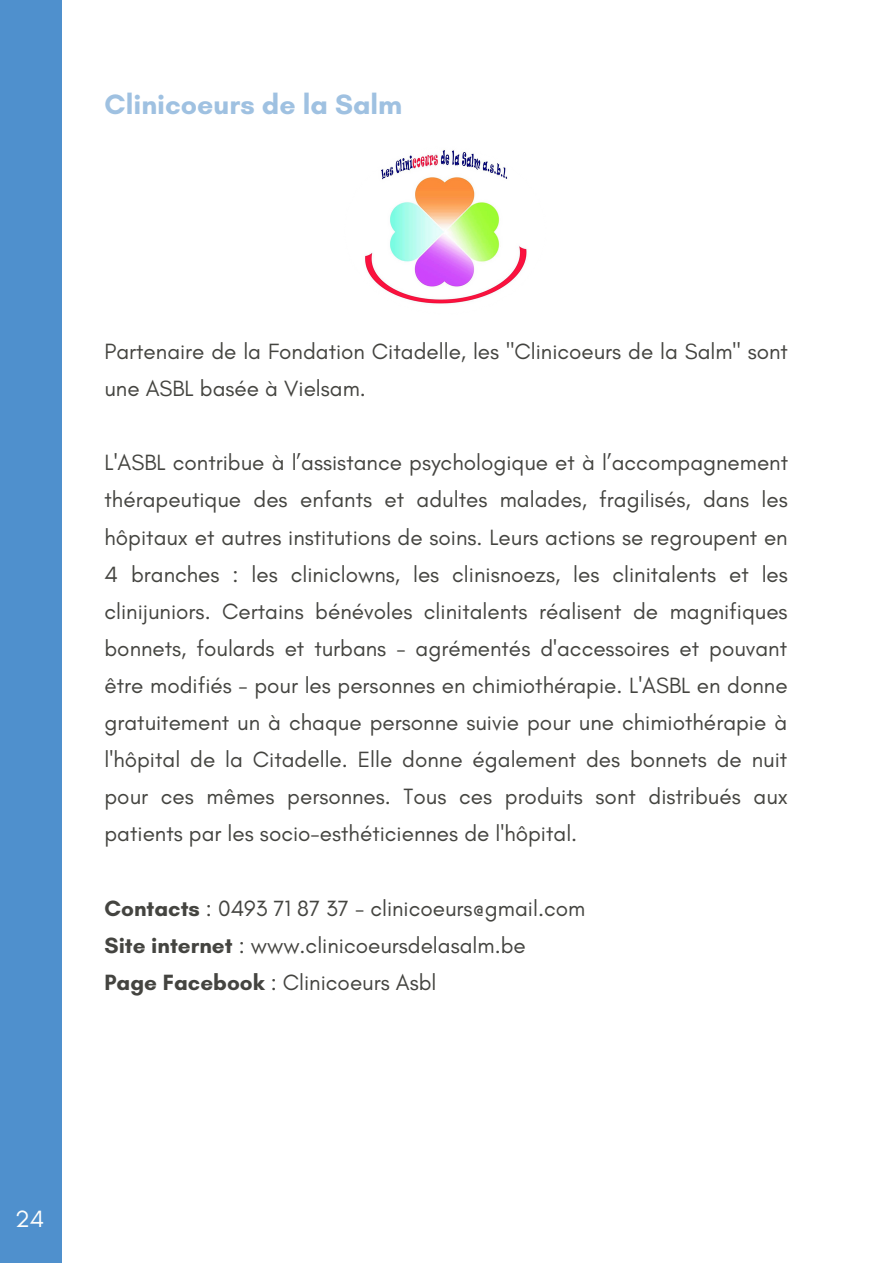
<style>
.page{position:relative;width:893px;height:1264px;background:#fff}
.page>*{position:absolute;margin:0;border:0;box-sizing:border-box;transform-origin:0 0}
.t1{font:700 28.5px "Glacial Indifference";color:#9fc1e1}
.t2{font:24px "Glacial Indifference";color:#fefefc}
.t3{font:22.5px/37px "Glacial Indifference";color:#444440}
.s1{font-weight:700}
</style>
<div class="page">
<img style="left:365px;top:149px;width:162px;height:155px">
<div style="left:0;top:0;width:62px;height:1262px;background:#4f90cd"></div>
<p class="t1" style="left:104px;top:87px;width:299px">Clinicoeurs de la Salm</p>
<p class="t3" style="left:104px;top:332px;width:685px">Partenaire de la Fondation Citadelle, les "Clinicoeurs de la Salm" sont une ASBL basée à Vielsam.</p>
<p class="t3" style="left:104px;top:444px;width:685px;text-align:justify">L'ASBL contribue à l’assistance psychologique et à l’accompagnement thérapeutique des enfants et adultes malades, fragilisés, dans les hôpitaux et autres institutions de soins. Leurs actions se regroupent en 4 branches : les cliniclowns, les clinisnoezs, les clinitalents et les clinijuniors. Certains bénévoles clinitalents réalisent de magnifiques bonnets, foulards et turbans - agrémentés d'accessoires et pouvant être modifiés - pour les personnes en chimiothérapie. L'ASBL en donne gratuitement un à chaque personne suivie pour une chimiothérapie à l'hôpital de la Citadelle. Elle donne également des bonnets de nuit pour ces mêmes personnes. Tous ces produits sont distribués aux patients par les socio-esthéticiennes de l'hôpital.</p>
<p class="t3" style="left:104px;top:889px;width:482px"><span class="s1">Contacts</span> : 0493 71 87 37 - clinicoeurs@gmail.com<br><span class="s1">Site internet</span> : www.clinicoeursdelasalm.be<br><span class="s1">Page Facebook</span> : Clinicoeurs Asbl</p>
<p class="t2" style="left:15px;top:1204px;width:31px">24</p>
</div>
